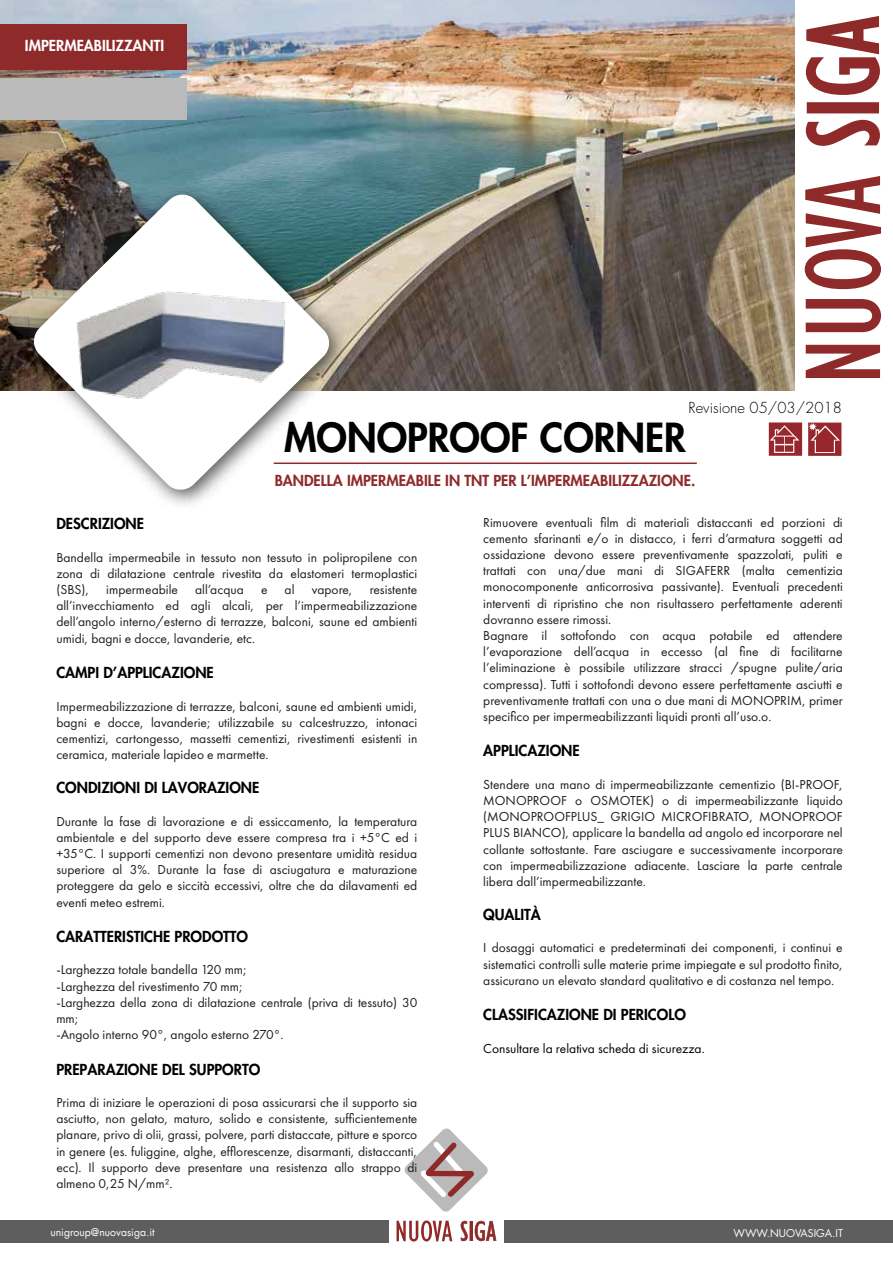
<style>
.page{position:relative;width:893px;height:1263px;background:#fff}
.page>*{position:absolute;margin:0;border:0;box-sizing:border-box;transform-origin:0 0}
.t1{font:800 39px "Futura Std";color:#000101}
.t2{font:800 14.85px "Futura Std";color:#000101}
.t3{font:800 14.85px "Futura Std";color:#8f2a2b}
.t4{font:300 14.85px "Futura Std";color:#000101}
.t5{font:800 14.85px "Futura Std";color:#fff}
.t6{font:13.5px/16.2px "Futura PT";color:#1d1d1b;text-align:justify}
.t7{font:13.5px "Futura PT";color:#000101}
.t8{font:10.5px "Futura LT";color:#fff}
</style>
<div class="page">
<img style="left:0;top:0;width:795px;height:391px">
<div style="left:0;top:78px;width:187px;height:42px;background:#bbbaba"></div>
<div style="left:0;top:24px;width:187px;height:46px;background:#8f2a2b"></div>
<svg style="left:769px;top:422px;width:33px;height:34px"></svg>
<svg style="left:808px;top:423px;width:33px;height:33px"></svg>
<svg style="left:806px;top:345px;width:74px;height:33px"></svg>
<svg style="left:806px;top:299px;width:75px;height:33px"></svg>
<svg style="left:805px;top:176px;width:76px;height:113px"></svg>
<svg style="left:806px;top:120px;width:74px;height:26px"></svg>
<svg style="left:807px;top:102px;width:72px;height:11px"></svg>
<svg style="left:806px;top:16px;width:74px;height:79px"></svg>
<img style="left:16px;top:176px;width:340px;height:328px">
<svg style="left:32px;top:193px;width:299px;height:299px"></svg>
<div style="left:504px;top:1220px;width:389px;height:23px;background:#5e5e5e"></div>
<div style="left:0;top:1220px;width:388px;height:23px;background:#5e5e5e"></div>
<svg style="left:397px;top:1220px;width:55px;height:21px"></svg>
<svg style="left:461px;top:1221px;width:35px;height:20px"></svg>
<svg style="left:404px;top:1128px;width:84px;height:84px"></svg>
<div style="left:426px;top:1171px;width:48px;height:5px;background:#8f2a2b;border-radius:3px"></div>
<hr style="left:274px;top:462px;width:423px;height:2px;background:#8f2a2b">
<img style="left:73px;top:286px;width:217px;height:117px">
<p class="t5" style="left:25px;top:36px;width:141px">IMPERMEABILIZZANTI</p>
<p class="t4" style="left:688px;top:399px;width:155px">Revisione 05/03/2018</p>
<h1 class="t1" style="left:284px;top:412px;width:403px">MONOPROOF CORNER</h1>
<p class="t3" style="left:275px;top:471px;width:422px">BANDELLA IMPERMEABILE IN TNT PER L’IMPERMEABILIZZAZIONE.</p>
<p class="t2" style="left:56px;top:514px;width:89px">DESCRIZIONE</p>
<p class="t6" style="left:56px;top:549px;width:362px">Bandella impermeabile in tessuto non tessuto in polipropilene con zona di dilatazione centrale rivestita da elastomeri termoplastici (SBS),</p>
<p class="t6" style="left:106px;top:581px;width:73px">impermeabile</p>
<p class="t6" style="left:195px;top:581px;width:50px">all’acqua</p>
<p class="t6" style="left:261px;top:581px;width:8px">e</p>
<p class="t6" style="left:285px;top:581px;width:11px">al</p>
<p class="t6" style="left:312px;top:581px;width:42px">vapore,</p>
<p class="t6" style="left:56px;top:581px;width:362px;text-indent:313px">resistente all’invecchiamento ed agli alcali, per l’impermeabilizzazione dell’angolo interno/esterno di terrazze, balconi, saune ed ambienti umidi, bagni e docce, lavanderie, etc.</p>
<p class="t2" style="left:56px;top:663px;width:159px">CAMPI D’APPLICAZIONE</p>
<p class="t6" style="left:56px;top:698px;width:362px">Impermeabilizzazione di terrazze, balconi, saune ed ambienti umidi, bagni e docce, lavanderie; utilizzabile su calcestruzzo, intonaci cementizi, cartongesso, massetti cementizi, rivestimenti esistenti in ceramica, materiale lapideo e marmette.</p>
<p class="t2" style="left:56px;top:778px;width:205px">CONDIZIONI DI LAVORAZIONE</p>
<p class="t6" style="left:56px;top:813px;width:362px">Durante la fase di lavorazione e di essiccamento, la temperatura ambientale e del supporto deve essere compresa tra i +5°C ed i +35°C. I supporti cementizi non devono presentare umidità residua superiore al 3%. Durante la fase di asciugatura e maturazione proteggere da gelo e siccità eccessivi, oltre che da dilavamenti ed eventi meteo estremi.</p>
<p class="t2" style="left:56px;top:927px;width:193px">CARATTERISTICHE PRODOTTO</p>
<p class="t6" style="left:56px;top:962px;width:362px;text-align:left">-Larghezza totale bandella 120 mm;<br>-Larghezza del rivestimento 70 mm;<br>-Larghezza della zona di dilatazione centrale (priva di tessuto) 30 mm;<br>-Angolo interno 90°, angolo esterno 270°.</p>
<p class="t2" style="left:56px;top:1060px;width:205px">PREPARAZIONE DEL SUPPORTO</p>
<p class="t6" style="left:56px;top:1094px;width:363px">Prima di iniziare le operazioni di posa assicurarsi che il supporto sia asciutto, non gelato, maturo, solido e consistente, sufficientemente planare, privo di olii, grassi, polvere, parti distaccate, pitture e sporco in genere (es. fuliggine, alghe, efflorescenze, disarmanti, distaccanti, ecc). Il supporto deve presentare una resistenza allo strappo di almeno 0,25 N/mm².</p>
<p class="t6" style="left:483px;top:514px;width:361px;text-align:left">Rimuovere eventuali film di materiali distaccanti ed porzioni di cemento sfarinanti e/o in distacco, i ferri d’armatura soggetti ad ossidazione devono essere preventivamente spazzolati, puliti e trattati con una/due mani di SIGAFERR (malta cementizia monocomponente anticorrosiva passivante). Eventuali precedenti interventi di ripristino che non risultassero perfettamente aderenti dovranno essere rimossi.<br>Bagnare il sottofondo con acqua potabile ed attendere l’evaporazione dell’acqua in eccesso (al fine di facilitarne l’eliminazione è possibile utilizzare stracci /spugne pulite/aria compressa). Tutti i sottofondi devono essere perfettamente asciutti e preventivamente trattati con una o due mani di MONOPRIM, primer specifico per impermeabilizzanti liquidi pronti all’uso.o.</p>
<p class="t2" style="left:483px;top:741px;width:98px">APPLICAZIONE</p>
<p class="t6" style="left:483px;top:776px;width:361px">Stendere una mano di impermeabilizzante cementizio (BI-PROOF, MONOPROOF o OSMOTEK) o di impermeabilizzante liquido (MONOPROOFPLUS_ GRIGIO MICROFIBRATO, MONOPROOF PLUS BIANCO), applicare la bandella ad angolo ed incorporare nel collante sottostante. Fare asciugare e successivamente incorporare con impermeabilizzazione adiacente. Lasciare la parte centrale libera dall’impermeabilizzante.</p>
<p class="t2" style="left:483px;top:905px;width:59px">QUALITÀ</p>
<p class="t6" style="left:483px;top:940px;width:361px">I dosaggi automatici e predeterminati dei componenti, i continui e sistematici controlli sulle materie prime impiegate e sul prodotto finito, assicurano un elevato standard qualitativo e di costanza nel tempo.</p>
<p class="t2" style="left:483px;top:1005px;width:204px">CLASSIFICAZIONE DI PERICOLO</p>
<p class="t7" style="left:483px;top:1040px;width:223px">Consultare la relativa scheda di sicurezza.</p>
<p class="t8" style="left:50px;top:1225px;width:106px">unigroup@nuovasiga.it</p>
<p class="t8" style="left:733px;top:1226px;width:111px">WWW.NUOVASIGA.IT</p>
</div>
